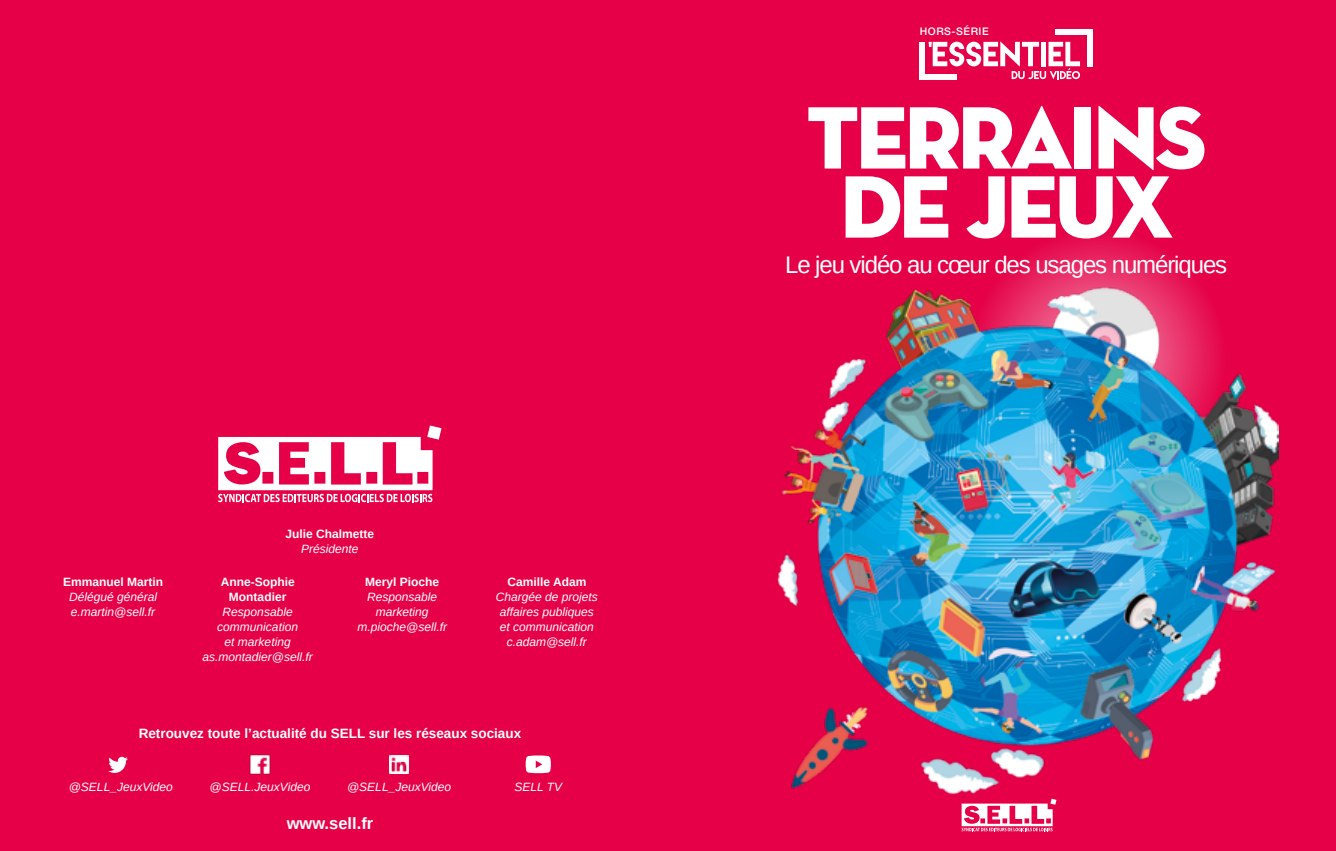
<style>
.page{position:relative;width:1336px;height:851px;background:#fff}
.page>*{position:absolute;margin:0;border:0;box-sizing:border-box;transform-origin:0 0}
.t1{font:90px/69px "Neutra Disp Titling";letter-spacing:-.04em;color:#fff;text-align:center}
.t2{font:24px "Arimo";letter-spacing:-.045em;color:#fff}
.t3{font:700 16.5px "Arimo";color:#fff}
.t4{font:700 13.5px "Arimo";color:#fff}
.t5{font:italic 12px/15px "Arimo";color:#fff;text-align:center}
.t6{font:700 12px/15px "Arimo";color:#fff;text-align:center}
.t7{font:500 10.5px "Helvetica Neue LT Std";letter-spacing:.05em;color:#fff}
</style>
<div class="page">
<div style="left:0;top:0;width:1336px;height:850px;background:#e50047"></div>
<svg style="left:961px;top:808px;width:92px;height:23px"></svg>
<svg style="left:928px;top:41px;width:152px;height:38px"></svg>
<div style="left:919px;top:42px;width:6px;height:37px;background:#fff"></div>
<div style="left:919px;top:74px;width:38px;height:5px;background:#fff"></div>
<div style="left:1087px;top:29px;width:6px;height:37px;background:#fff"></div>
<div style="left:1055px;top:29px;width:38px;height:5px;background:#fff"></div>
<img style="left:249px;top:754px;width:22px;height:21px">
<img style="left:390px;top:755px;width:18px;height:18px">
<svg style="left:218px;top:425px;width:223px;height:77px"></svg>
<svg style="left:525px;top:755px;width:26px;height:18px"></svg>
<svg style="left:108px;top:756px;width:20px;height:16px"></svg>
<svg style="left:969px;top:229px;width:257px;height:257px"></svg>
<img style="left:777px;top:284px;width:501px;height:524px">
<p class="t6" style="left:63px;top:574px;width:102px">Emmanuel Martin</p>
<p class="t5" style="left:69px;top:589px;width:90px;text-align:left">Délégué général e.martin@sell.fr</p>
<p class="t6" style="left:285px;top:526px;width:90px">Julie Chalmette</p>
<p class="t5" style="left:301px;top:541px;width:59px">Présidente</p>
<p class="t6" style="left:221px;top:574px;width:76px">Anne-Sophie<br>Montadier</p>
<p class="t5" style="left:202px;top:604px;width:112px">Responsable communication<br>et marketing as.montadier@sell.fr</p>
<p class="t6" style="left:365px;top:574px;width:76px">Meryl Pioche</p>
<p class="t5" style="left:357px;top:589px;width:91px">Responsable marketing m.pioche@sell.fr</p>
<p class="t6" style="left:507px;top:574px;width:80px">Camille Adam</p>
<p class="t5" style="left:496px;top:589px;width:104px">Chargée de projets affaires publiques et communication c.adam@sell.fr</p>
<p class="t4" style="left:139px;top:723px;width:384px">Retrouvez toute l’actualité du SELL sur les réseaux sociaux</p>
<p class="t5" style="left:69px;top:779px;width:106px">@SELL_JeuxVideo</p>
<p class="t5" style="left:210px;top:779px;width:102px">@SELL.JeuxVideo</p>
<p class="t5" style="left:347px;top:779px;width:106px">@SELL_JeuxVideo</p>
<p class="t5" style="left:514px;top:779px;width:49px">SELL TV</p>
<h3 class="t3" style="left:287px;top:811px;width:88px">www.sell.fr</h3>
<p class="t7" style="left:919px;top:25px;width:70px">HORS-SÉRIE</p>
<h1 class="t1" style="left:806px;top:104px;width:402px">TERRAINS<br>DE JEUX</h1>
<h2 class="t2" style="left:785px;top:249px;width:443px">Le jeu vidéo au cœur des usages numériques</h2>
</div>
